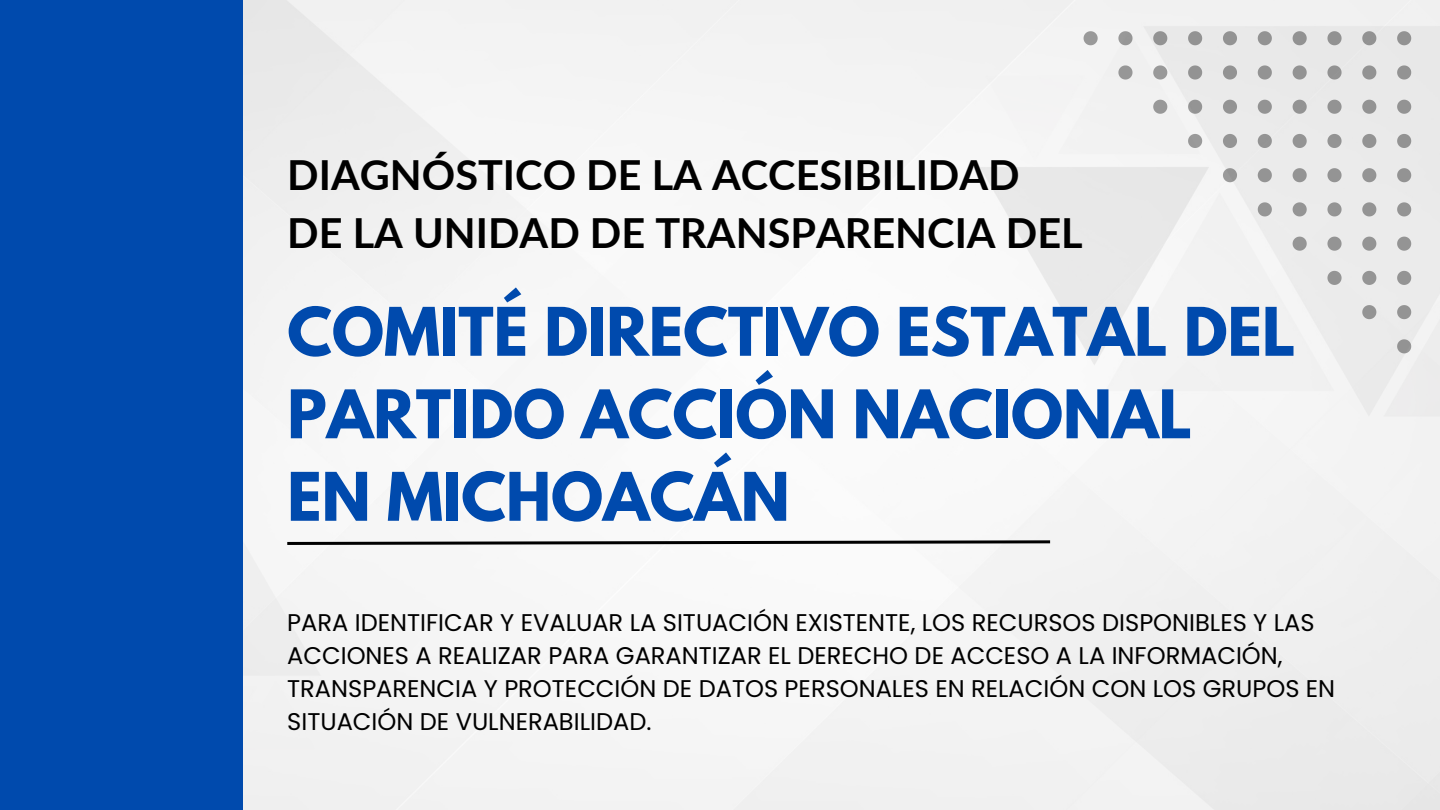
<style>
.page{position:relative;width:1440px;height:810px;background:#fff}
.page>*{position:absolute;margin:0;border:0;box-sizing:border-box;transform-origin:0 0}
.t1{font:700 59.3px/82.5px "League Spartan";color:#004aad}
.t2{font:700 41.5px "Lato";color:#000}
.t3{font:24.1px/32.9px "Poppins";color:#000}
</style>
<div class="page">
<div style="left:0;top:0;width:243px;height:810px;background:#004aad"></div>
<svg style="left:284px;top:539px;width:769px;height:7px"></svg>
<svg style="left:1397px;top:339px;width:14px;height:14px"></svg>
<svg style="left:1397px;top:305px;width:14px;height:14px"></svg>
<svg style="left:1362px;top:305px;width:14px;height:14px"></svg>
<svg style="left:1397px;top:271px;width:14px;height:14px"></svg>
<svg style="left:1362px;top:271px;width:14px;height:14px"></svg>
<svg style="left:1327px;top:271px;width:15px;height:14px"></svg>
<svg style="left:1397px;top:237px;width:14px;height:14px"></svg>
<svg style="left:1362px;top:237px;width:14px;height:14px"></svg>
<svg style="left:1327px;top:237px;width:15px;height:14px"></svg>
<svg style="left:1293px;top:237px;width:14px;height:14px"></svg>
<svg style="left:1397px;top:202px;width:14px;height:14px"></svg>
<svg style="left:1362px;top:202px;width:14px;height:14px"></svg>
<svg style="left:1327px;top:202px;width:15px;height:14px"></svg>
<svg style="left:1293px;top:202px;width:14px;height:14px"></svg>
<svg style="left:1258px;top:202px;width:14px;height:14px"></svg>
<svg style="left:1397px;top:168px;width:14px;height:14px"></svg>
<svg style="left:1362px;top:168px;width:14px;height:14px"></svg>
<svg style="left:1327px;top:168px;width:15px;height:14px"></svg>
<svg style="left:1293px;top:168px;width:14px;height:14px"></svg>
<svg style="left:1258px;top:168px;width:14px;height:14px"></svg>
<svg style="left:1223px;top:168px;width:14px;height:14px"></svg>
<svg style="left:1397px;top:134px;width:14px;height:14px"></svg>
<svg style="left:1362px;top:134px;width:14px;height:14px"></svg>
<svg style="left:1327px;top:134px;width:15px;height:14px"></svg>
<svg style="left:1293px;top:134px;width:14px;height:14px"></svg>
<svg style="left:1258px;top:134px;width:14px;height:14px"></svg>
<svg style="left:1223px;top:134px;width:14px;height:14px"></svg>
<svg style="left:1188px;top:134px;width:14px;height:14px"></svg>
<svg style="left:1397px;top:100px;width:14px;height:14px"></svg>
<svg style="left:1362px;top:100px;width:14px;height:14px"></svg>
<svg style="left:1327px;top:100px;width:15px;height:14px"></svg>
<svg style="left:1293px;top:100px;width:14px;height:14px"></svg>
<svg style="left:1258px;top:100px;width:14px;height:14px"></svg>
<svg style="left:1223px;top:100px;width:14px;height:14px"></svg>
<svg style="left:1188px;top:100px;width:14px;height:14px"></svg>
<svg style="left:1153px;top:100px;width:14px;height:14px"></svg>
<svg style="left:1397px;top:65px;width:14px;height:15px"></svg>
<svg style="left:1362px;top:65px;width:14px;height:15px"></svg>
<svg style="left:1327px;top:65px;width:15px;height:15px"></svg>
<svg style="left:1293px;top:65px;width:14px;height:15px"></svg>
<svg style="left:1258px;top:65px;width:14px;height:15px"></svg>
<svg style="left:1223px;top:65px;width:14px;height:15px"></svg>
<svg style="left:1188px;top:65px;width:14px;height:15px"></svg>
<svg style="left:1153px;top:65px;width:14px;height:15px"></svg>
<svg style="left:1118px;top:65px;width:15px;height:15px"></svg>
<svg style="left:1397px;top:31px;width:14px;height:14px"></svg>
<svg style="left:1362px;top:31px;width:14px;height:14px"></svg>
<svg style="left:1327px;top:31px;width:15px;height:14px"></svg>
<svg style="left:1293px;top:31px;width:14px;height:14px"></svg>
<svg style="left:1258px;top:31px;width:14px;height:14px"></svg>
<svg style="left:1223px;top:31px;width:14px;height:14px"></svg>
<svg style="left:1188px;top:31px;width:14px;height:14px"></svg>
<svg style="left:1153px;top:31px;width:14px;height:14px"></svg>
<svg style="left:1118px;top:31px;width:15px;height:14px"></svg>
<svg style="left:1084px;top:31px;width:14px;height:14px"></svg>
<p class="t2" style="left:287px;top:149px;width:734px">DIAGNÓSTICO DE LA ACCESIBILIDAD</p>
<p class="t2" style="left:287px;top:207px;width:797px">DE LA UNIDAD DE TRANSPARENCIA DEL</p>
<p class="t1" style="left:287px;top:298px;width:1010px">COMITÉ DIRECTIVO ESTATAL DEL<br>PARTIDO ACCIÓN NACIONAL</p>
<p class="t1" style="left:287px;top:463px;width:504px">EN MICHOACÁN</p>
<p class="t3" style="left:287px;top:606px;width:1050px">PARA IDENTIFICAR Y EVALUAR LA SITUACIÓN EXISTENTE, LOS RECURSOS DISPONIBLES Y LAS ACCIONES A REALIZAR PARA GARANTIZAR EL DERECHO DE ACCESO A LA INFORMACIÓN, TRANSPARENCIA Y PROTECCIÓN DE DATOS PERSONALES EN RELACIÓN CON LOS GRUPOS EN SITUACIÓN DE VULNERABILIDAD.</p>
</div>
